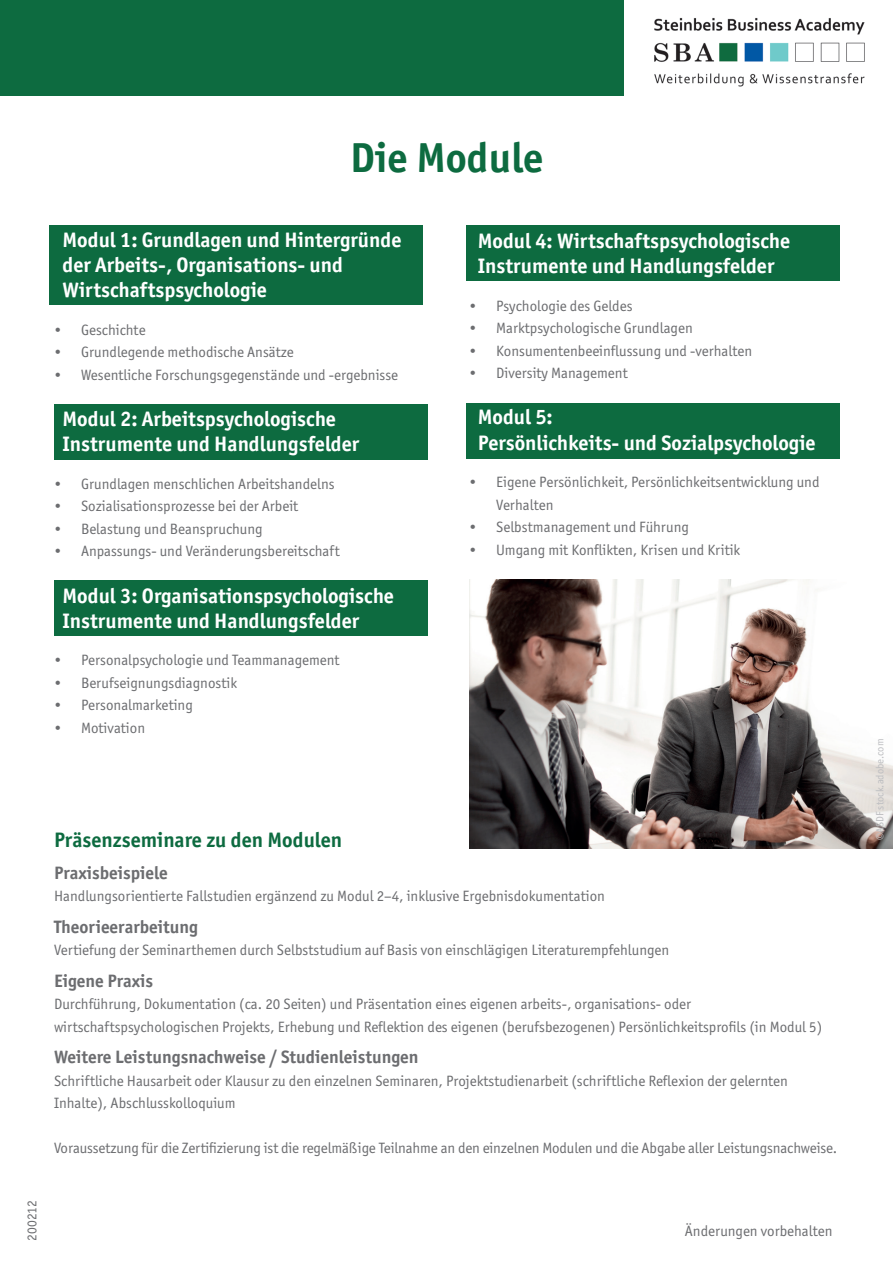
<style>
.page{position:relative;width:893px;height:1263px;background:#fff}
.page>*{position:absolute;margin:0;border:0;box-sizing:border-box;transform-origin:0 0}
.t1{font:700 42px "Officina Sans ITC Std";color:#0d6b40}
.t2{font:700 21px/25.2px "Officina Sans ITC Std";color:#fff}
.t3{font:700 21px "Officina Sans ITC Std";color:#0d6b40}
.t4{font:700 18px "Officina Sans ITC Std";color:#6c6d70}
.t5{font:15px/22.5px "Officina Sans ITC Std";color:#6c6d70}
.t6{font:13.5px "Officina Sans ITC Std";color:#6c6d70}
.t7{font:10.5px "Officina Sans ITC Std";color:#bcbdc0}
</style>
<div class="page">
<div style="left:466px;top:403px;width:374px;height:55px;background:#0d6b40"></div>
<div style="left:54px;top:580px;width:374px;height:56px;background:#0d6b40"></div>
<div style="left:54px;top:404px;width:374px;height:55px;background:#0d6b40"></div>
<div style="left:466px;top:225px;width:374px;height:56px;background:#0d6b40"></div>
<div style="left:50px;top:225px;width:373px;height:80px;background:#0d6b40"></div>
<div style="left:0;top:0;width:624px;height:96px;background:#0d6b40"></div>
<img style="left:469px;top:579px;width:424px;height:269px">
<img style="left:654px;top:17px;width:211px;height:70px">
<h1 class="t1" style="left:350px;top:131px;width:194px">Die Module</h1>
<h2 class="t2" style="left:63px;top:227px;width:340px">Modul 1: Grundlagen und Hintergründe der Arbeits-, Organisations- und<br>Wirtschaftspsychologie</h2>
<p class="t5" style="left:54px;top:318px;width:93px">• Geschichte</p>
<p class="t5" style="left:54px;top:341px;width:241px">• Grundlegende methodische Ansätze</p>
<p class="t5" style="left:54px;top:363px;width:346px">• Wesentliche Forschungsgegenstände und -ergebnisse</p>
<h2 class="t2" style="left:63px;top:406px;width:298px">Modul 2: Arbeitspsychologische<br>Instrumente und Handlungsfelder</h2>
<p class="t5" style="left:54px;top:472px;width:282px">• Grundlagen menschlichen Arbeitshandelns</p>
<p class="t5" style="left:54px;top:495px;width:246px">• Sozialisationsprozesse bei der Arbeit</p>
<p class="t5" style="left:54px;top:517px;width:210px">• Belastung und Beanspruchung</p>
<p class="t5" style="left:54px;top:540px;width:287px">• Anpassungs- und Veränderungsbereitschaft</p>
<h2 class="t2" style="left:63px;top:583px;width:333px">Modul 3: Organisationspsychologische<br>Instrumente und Handlungsfelder</h2>
<p class="t5" style="left:54px;top:649px;width:287px">• Personalpsychologie und Teammanagement</p>
<p class="t5" style="left:54px;top:671px;width:185px">• Berufseignungsdiagnostik</p>
<p class="t5" style="left:54px;top:694px;width:140px">• Personalmarketing</p>
<p class="t5" style="left:54px;top:716px;width:93px">• Motivation</p>
<h2 class="t2" style="left:478px;top:228px;width:314px">Modul 4: Wirtschaftspsychologische<br>Instrumente und Handlungsfelder</h2>
<p class="t5" style="left:469px;top:294px;width:165px">• Psychologie des Geldes</p>
<p class="t5" style="left:469px;top:317px;width:225px">• Marktpsychologische Grundlagen</p>
<p class="t5" style="left:469px;top:339px;width:284px">• Konsumentenbeeinflussung und -verhalten</p>
<p class="t5" style="left:469px;top:362px;width:160px">• Diversity Management</p>
<h2 class="t2" style="left:478px;top:404px;width:339px">Modul 5:<br>Persönlichkeits- und Sozialpsychologie</h2>
<p class="t5" style="left:496px;top:471px;width:325px;text-indent:-27px">• Eigene Persönlichkeit, Persönlichkeitsentwicklung und<br>Verhalten</p>
<p class="t5" style="left:469px;top:516px;width:221px">• Selbstmanagement und Führung</p>
<p class="t5" style="left:469px;top:538px;width:272px">• Umgang mit Konflikten, Krisen und Kritik</p>
<h2 class="t3" style="left:54px;top:827px;width:290px">Präsenzseminare zu den Modulen</h2>
<p class="t4" style="left:54px;top:861px;width:115px">Praxisbeispiele</p>
<p class="t5" style="left:54px;top:885px;width:553px">Handlungsorientierte Fallstudien ergänzend zu Modul 2–4, inklusive Ergebnisdokumentation</p>
<p class="t4" style="left:54px;top:915px;width:146px">Theorieerarbeitung</p>
<p class="t5" style="left:54px;top:939px;width:617px">Vertiefung der Seminarthemen durch Selbststudium auf Basis von einschlägigen Literaturempfehlungen</p>
<p class="t4" style="left:54px;top:969px;width:101px">Eigene Praxis</p>
<p class="t5" style="left:54px;top:993px;width:770px">Durchführung, Dokumentation (ca. 20 Seiten) und Präsentation eines eigenen arbeits-, organisations- oder wirtschaftspsychologischen Projekts, Erhebung und Reflektion des eigenen (berufsbezogenen) Persönlichkeitsprofils (in Modul 5)</p>
<p class="t4" style="left:54px;top:1046px;width:366px">Weitere Leistungsnachweise / Studienleistungen</p>
<p class="t5" style="left:54px;top:1069px;width:735px">Schriftliche Hausarbeit oder Klausur zu den einzelnen Seminaren, Projektstudienarbeit (schriftliche Reflexion der gelernten<br>Inhalte), Abschlusskolloquium</p>
<p class="t5" style="left:54px;top:1136px;width:785px">Voraussetzung für die Zertifizierung ist die regelmäßige Teilnahme an den einzelnen Modulen und die Abgabe aller Leistungsnachweise.</p>
<p class="t6" style="left:24px;top:1241px;width:41px;rotate:-90deg">200212</p>
<p class="t5" style="left:685px;top:1219px;width:149px">Änderungen vorbehalten</p>
<p class="t7" style="left:874px;top:840px;width:103px;rotate:-90deg">©ASDF stock.adobe.com</p>
</div>
